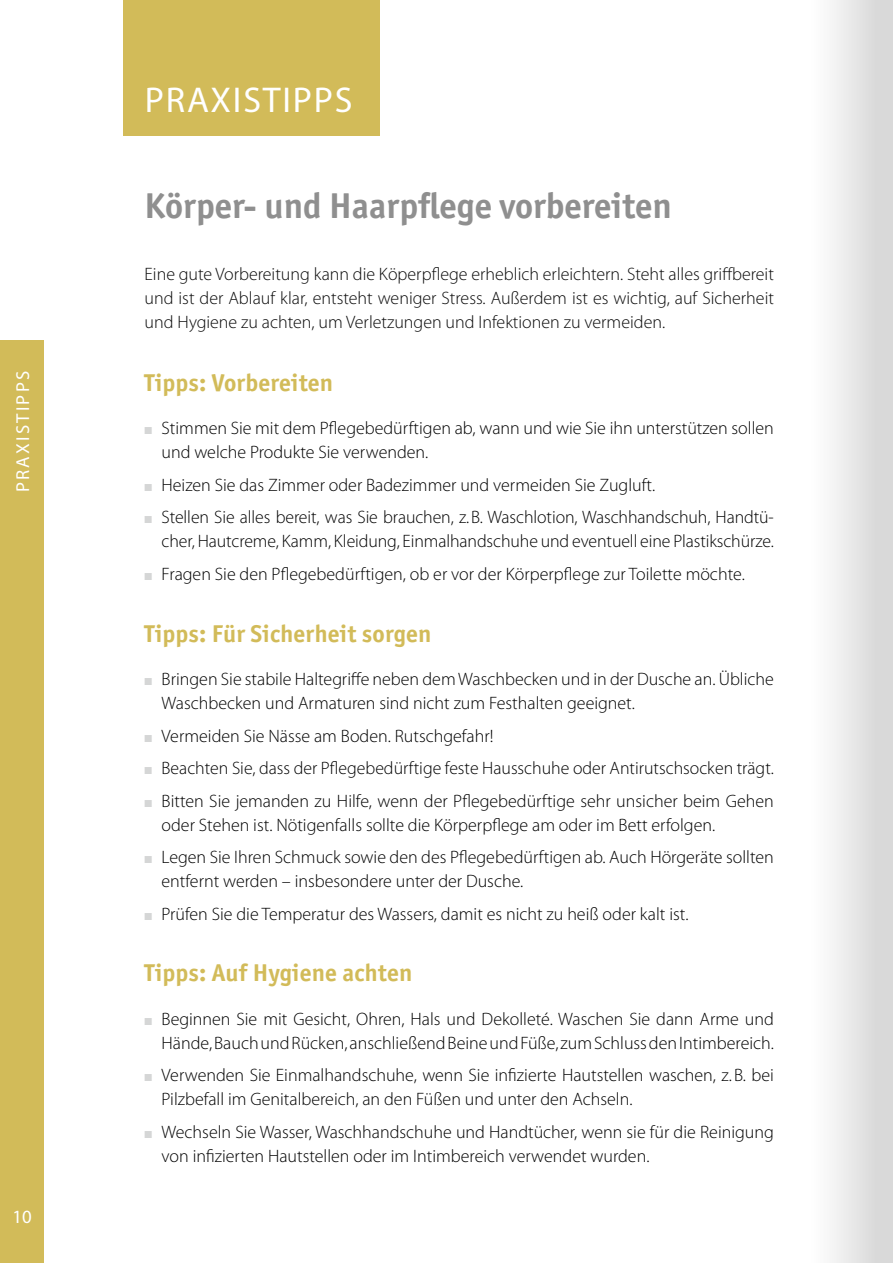
<style>
.page{position:relative;width:893px;height:1263px;background:#fff}
.page>*{position:absolute;margin:0;border:0;box-sizing:border-box;transform-origin:0 0}
.t1{font:700 36px "Officina Sans ITC Std";color:#8f8f8f}
.t2{font:36px "Myriad Pro";letter-spacing:.05em;color:#fff}
.t3{font:700 24.3px "Officina Sans ITC Std";letter-spacing:.01em;color:#d2bb59}
.t4{font:18.75px "Myriad Pro";letter-spacing:.12em;color:#fff}
.t5{font:300 18px/24px "Myriad Pro";color:#000}
.t6{font:300 18px/24px "Myriad Pro";color:#0a0a0a;text-align:justify}
.s1{color:#d5d6d6}
</style>
<div class="page">
<div style="left:0;top:340px;width:44px;height:923px;background:#d2bb59"></div>
<div style="left:124px;top:0;width:256px;height:136px;background:#d2bb59"></div>
<div style="left:807px;top:0;width:86px;height:1263px;background:linear-gradient(to right,#fff,#d4d4d4)"></div>
<hr style="left:892px;top:0;width:1px;height:1263px;background:#000">
<p class="t4" style="left:13px;top:492px;width:123px;rotate:-90deg">PRAXISTIPPS</p>
<p class="t4" style="left:13px;top:1206px;width:21px">10</p>
<h1 class="t2" style="left:145px;top:80px;width:209px">PRAXISTIPPS</h1>
<h1 class="t1" style="left:145px;top:183px;width:529px">Körper- und Haarpflege vorbereiten</h1>
<p class="t6" style="left:145px;top:262px;width:631px">Eine gute Vorbereitung kann die Köperpflege erheblich erleichtern. Steht alles griffbereit und ist der Ablauf klar, entsteht weniger Stress. Außerdem ist es wichtig, auf Sicherheit und Hygiene zu achten, um Verletzungen und Infektionen zu vermeiden.</p>
<h2 class="t3" style="left:145px;top:368px;width:190px">Tipps: Vorbereiten</h2>
<p class="t5" style="left:162px;top:416px;width:614px;text-indent:-17px"><span class="s1">■</span> Stimmen Sie mit dem Pflegebedürftigen ab, wann und wie Sie ihn unterstützen sollen und welche Produkte Sie verwenden.</p>
<p class="t5" style="left:145px;top:473px;width:512px"><span class="s1">■</span> Heizen Sie das Zimmer oder Badezimmer und vermeiden Sie Zugluft.</p>
<p class="t5" style="left:145px;top:505px;width:631px;text-align:right"><span class="s1">■</span> Stellen Sie alles bereit, was Sie brauchen, z.B. Waschlotion, Waschhandschuh, Handtü&shy;cher, Hautcreme, Kamm, Kleidung, Einmalhandschuhe und eventuell eine Plastikschürze.</p>
<p class="t5" style="left:145px;top:562px;width:602px"><span class="s1">■</span> Fragen Sie den Pflegebedürftigen, ob er vor der Körperpflege zur Toilette möchte.</p>
<h2 class="t3" style="left:145px;top:618px;width:288px">Tipps: Für Sicherheit sorgen</h2>
<p class="t5" style="left:162px;top:667px;width:614px;text-indent:-17px"><span class="s1">■</span> Bringen Sie stabile Haltegriffe neben dem Waschbecken und in der Dusche an. Übliche<br>Waschbecken und Armaturen sind nicht zum Festhalten geeignet.</p>
<p class="t5" style="left:145px;top:723px;width:350px"><span class="s1">■</span> Vermeiden Sie Nässe am Boden. Rutschgefahr!</p>
<p class="t5" style="left:145px;top:756px;width:631px"><span class="s1">■</span> Beachten Sie, dass der Pflegebedürftige feste Hausschuhe oder Antirutschsocken trägt.</p>
<p class="t5" style="left:162px;top:788px;width:614px;text-indent:-17px"><span class="s1">■</span> Bitten Sie jemanden zu Hilfe, wenn der Pflegebedürftige sehr unsicher beim Gehen oder Stehen ist. Nötigenfalls sollte die Körperpflege am oder im Bett erfolgen.</p>
<p class="t5" style="left:162px;top:845px;width:614px;text-indent:-17px"><span class="s1">■</span> Legen Sie Ihren Schmuck sowie den des Pflegebedürftigen ab. Auch Hörgeräte sollten entfernt werden – insbesondere unter der Dusche.</p>
<p class="t5" style="left:145px;top:901px;width:545px"><span class="s1">■</span> Prüfen Sie die Temperatur des Wassers, damit es nicht zu heiß oder kalt ist.</p>
<h2 class="t3" style="left:145px;top:958px;width:269px">Tipps: Auf Hygiene achten</h2>
<p class="t5" style="left:145px;top:1006px;width:631px;text-align:right"><span class="s1">■</span> Beginnen Sie mit Gesicht, Ohren, Hals und Dekolleté. Waschen Sie dann Arme und<br>Hände, Bauch und Rücken, anschließend Beine und Füße, zum Schluss den Intimbereich.</p>
<p class="t5" style="left:162px;top:1063px;width:614px;text-indent:-17px"><span class="s1">■</span> Verwenden Sie Einmalhandschuhe, wenn Sie infizierte Hautstellen waschen, z.B. bei<br>Pilzbefall im Genitalbereich, an den Füßen und unter den Achseln.</p>
<p class="t5" style="left:162px;top:1119px;width:614px;text-indent:-17px"><span class="s1">■</span> Wechseln Sie Wasser, Waschhandschuhe und Handtücher, wenn sie für die Reinigung von infizierten Hautstellen oder im Intimbereich verwendet wurden.</p>
</div>
